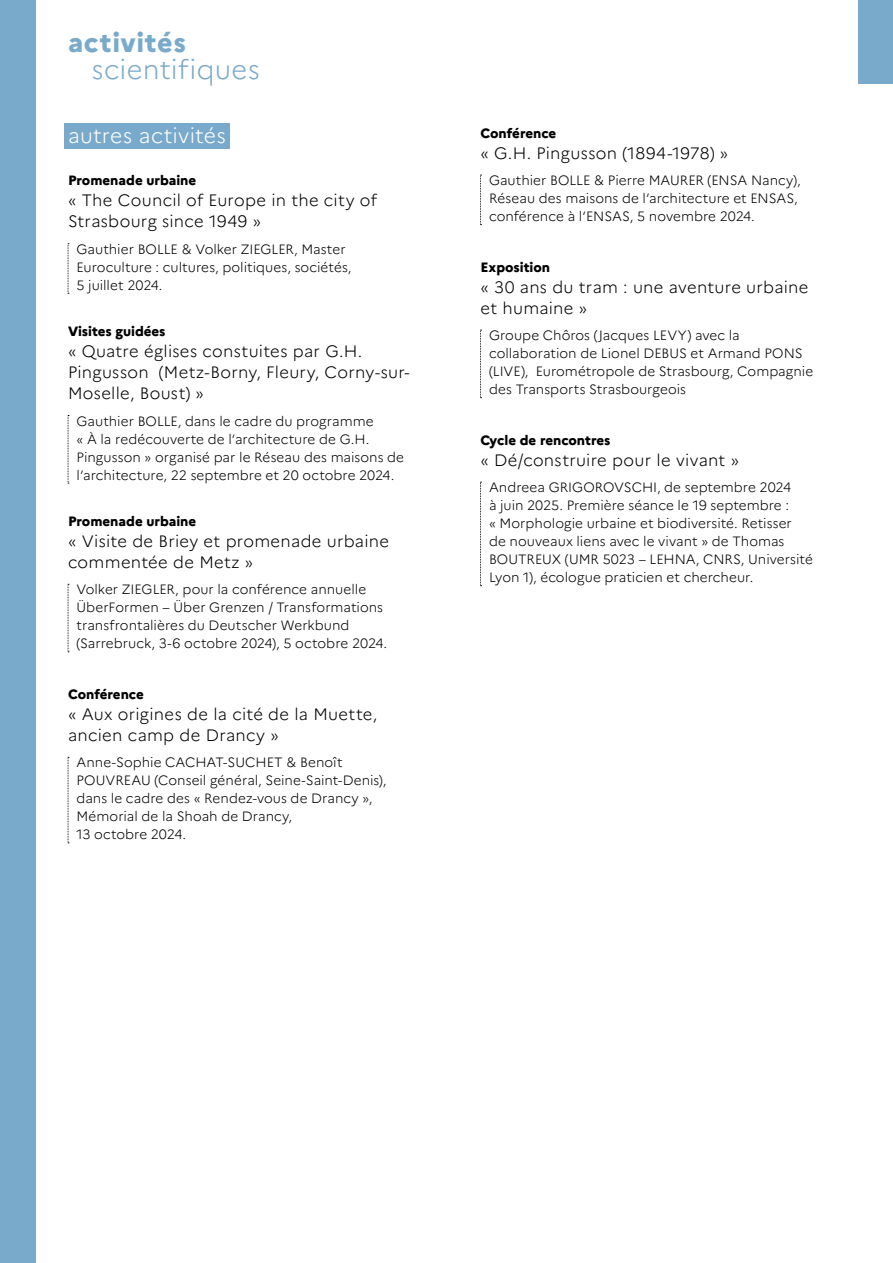
<style>
.page{position:relative;width:893px;height:1263px;background:#fff}
.page>*{position:absolute;margin:0;border:0;box-sizing:border-box;transform-origin:0 0}
.t1{font:300 27px "Marianne";letter-spacing:.01em;color:#7aaacb}
.t2{font:800 27px "Marianne";letter-spacing:.025em;color:#7aaacb}
.t3{font:300 21px "Marianne";letter-spacing:.015em;color:#fff}
.t4{font:300 16.5px/21px "Marianne";letter-spacing:.015em;color:#000}
.t5{font:300 13.5px/18px "Marianne";color:#000}
.t6{font:800 13.5px "Marianne";color:#000}
</style>
<div class="page">
<div style="left:0;top:0;width:36px;height:1263px;background:#7aaacb"></div>
<div style="left:859px;top:0;width:34px;height:84px;background:#7aaacb"></div>
<div style="left:64px;top:123px;width:166px;height:26px;background:#7aaacb"></div>
<svg style="left:68px;top:243px;width:1px;height:51px"></svg>
<svg style="left:68px;top:415px;width:1px;height:69px"></svg>
<svg style="left:68px;top:584px;width:1px;height:68px"></svg>
<svg style="left:68px;top:757px;width:1px;height:86px"></svg>
<svg style="left:480px;top:175px;width:1px;height:50px"></svg>
<svg style="left:480px;top:330px;width:1px;height:68px"></svg>
<svg style="left:480px;top:482px;width:1px;height:104px"></svg>
<h1 class="t2" style="left:68px;top:26px;width:120px">activités</h1>
<h1 class="t1" style="left:92px;top:53px;width:169px">scientifiques</h1>
<h2 class="t3" style="left:68px;top:123px;width:159px">autres activités</h2>
<p class="t6" style="left:68px;top:172px;width:130px">Promenade urbaine</p>
<p class="t4" style="left:68px;top:190px;width:310px">« The Council of Europe in the city of<br>Strasbourg since 1949 »</p>
<p class="t5" style="left:77px;top:240px;width:277px">Gauthier BOLLE &amp; Volker ZIEGLER, Master<br>Euroculture : cultures, politiques, sociétés,<br>5 juillet 2024.</p>
<p class="t6" style="left:68px;top:323px;width:99px">Visites guidées</p>
<p class="t4" style="left:68px;top:341px;width:343px">« Quatre églises constuites par G.H.<br>Pingusson (Metz-Borny, Fleury, Corny-sur-<br>Moselle, Boust) »</p>
<p class="t5" style="left:77px;top:412px;width:329px">Gauthier BOLLE, dans le cadre du programme<br>« À la redécouverte de l’architecture de G.H.<br>Pingusson » organisé par le Réseau des maisons de l’architecture, 22 septembre et 20 octobre 2024.</p>
<p class="t6" style="left:68px;top:513px;width:130px">Promenade urbaine</p>
<p class="t4" style="left:68px;top:530px;width:323px">« Visite de Briey et promenade urbaine commentée de Metz »</p>
<p class="t5" style="left:77px;top:581px;width:312px">Volker ZIEGLER, pour la conférence annuelle ÜberFormen – Über Grenzen / Transformations transfrontalières du Deutscher Werkbund (Sarrebruck, 3-6 octobre 2024), 5 octobre 2024.</p>
<p class="t6" style="left:68px;top:686px;width:77px">Conférence</p>
<p class="t4" style="left:68px;top:703px;width:311px">« Aux origines de la cité de la Muette, ancien camp de Drancy »</p>
<p class="t5" style="left:77px;top:754px;width:311px">Anne-Sophie CACHAT-SUCHET &amp; Benoît POUVREAU (Conseil général, Seine-Saint-Denis), dans le cadre des « Rendez-vous de Drancy », Mémorial de la Shoah de Drancy,<br>13 octobre 2024.</p>
<p class="t6" style="left:480px;top:125px;width:77px">Conférence</p>
<p class="t4" style="left:480px;top:142px;width:249px">« G.H. Pingusson (1894-1978) »</p>
<p class="t5" style="left:489px;top:171px;width:313px">Gauthier BOLLE &amp; Pierre MAURER (ENSA Nancy),<br>Réseau des maisons de l’architecture et ENSAS, conférence à l’ENSAS, 5 novembre 2024.</p>
<p class="t6" style="left:480px;top:259px;width:71px">Exposition</p>
<p class="t4" style="left:480px;top:276px;width:329px">« 30 ans du tram : une aventure urbaine et humaine »</p>
<p class="t5" style="left:489px;top:326px;width:326px">Groupe Chôros (Jacques LEVY) avec la collaboration de Lionel DEBUS et Armand PONS (LIVE), Eurométropole de Strasbourg, Compagnie des Transports Strasbourgeois</p>
<p class="t6" style="left:480px;top:432px;width:131px">Cycle de rencontres</p>
<p class="t4" style="left:480px;top:449px;width:260px">« Dé/construire pour le vivant »</p>
<p class="t5" style="left:489px;top:478px;width:325px">Andreea GRIGOROVSCHI, de septembre 2024<br>à juin 2025. Première séance le 19 septembre :<br>« Morphologie urbaine et biodiversité. Retisser<br>de nouveaux liens avec le vivant » de Thomas BOUTREUX (UMR 5023 – LEHNA, CNRS, Université Lyon 1), écologue praticien et chercheur.</p>
</div>
